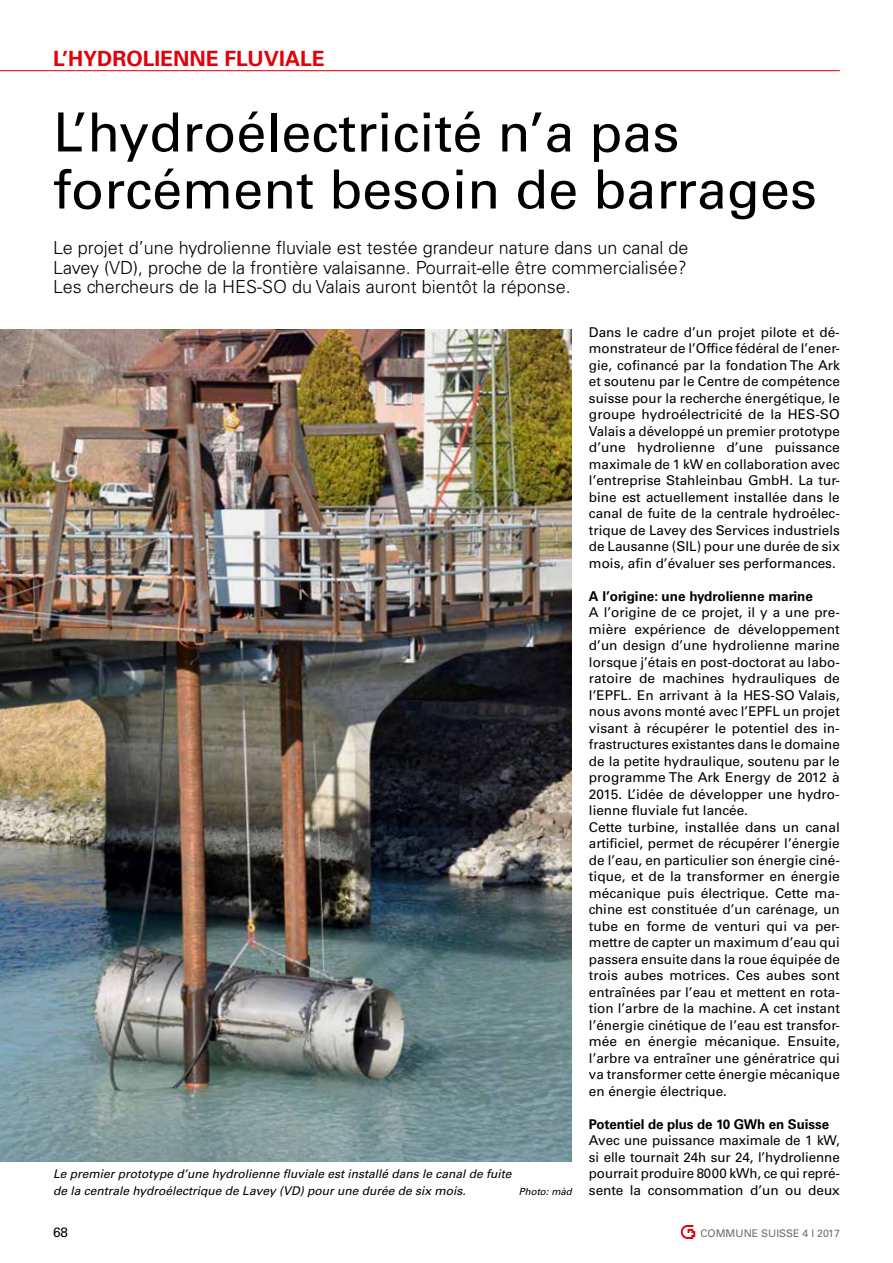
<style>
.page{position:relative;width:893px;height:1263px;background:#fff}
.page>*{position:absolute;margin:0;border:0;box-sizing:border-box;transform-origin:0 0}
.t1{font:54px/57px "Univers LT Std";color:#000}
.t2{font:700 21px "Univers LT Std";color:#e3000b}
.t3{font:300 18px/19.5px "Univers LT Std";color:#000;text-align:justify}
.t4{font:13.5px/16.5px "Univers LT Std";color:#000;text-align:justify}
.t5{font:700 13.5px "Univers LT Std";letter-spacing:-.005em;color:#000}
.t6{font:italic 12px/16.5px "Univers LT Std";color:#000}
.t7{font:10.5px "Univers LT Std";color:#6e6e6e}
.t8{font:italic 9.75px "Univers LT Std";color:#000}
</style>
<div class="page">
<hr style="left:0;top:70px;width:840px;height:1px;background:#e3000b">
<svg style="left:681px;top:1225px;width:14px;height:14px"></svg>
<img style="left:0;top:330px;width:572px;height:832px">
<h2 class="t2" style="left:53px;top:46px;width:273px">L’HYDROLIENNE FLUVIALE</h2>
<h1 class="t1" style="left:53px;top:104px;width:765px">L’hydroélectricité n’a pas forcément besoin de barrages</h1>
<h3 class="t3" style="left:53px;top:238px;width:637px">Le projet d’une hydrolienne fluviale est testée grandeur nature dans un canal de Lavey (VD), proche de la frontière valaisanne. Pourrait-elle être commercialisée?<br>Les chercheurs de la HES-SO du Valais auront bientôt la réponse.</h3>
<p class="t4" style="left:589px;top:324px;width:252px">Dans le cadre d’un projet pilote et dé&shy;monstrateur de l’Office fédéral de l’ener&shy;gie, cofinancé par la fondation The Ark et soutenu par le Centre de compétence suisse pour la recherche énergétique, le groupe hydroélectricité de la HES-SO Valais a développé un premier prototype d’une hydrolienne d’une puissance maximale de 1 kW en collaboration avec l’entreprise Stahleinbau GmbH. La tur&shy;bine est actuellement installée dans le canal de fuite de la centrale hydroélec&shy;trique de Lavey des Services industriels de Lausanne (SIL) pour une durée de six mois, afin d’évaluer ses performances.</p>
<p class="t5" style="left:589px;top:588px;width:225px">A l’origine: une hydrolienne marine</p>
<p class="t4" style="left:589px;top:604px;width:252px;text-align:left">A l’origine de ce projet, il y a une pre&shy;mière expérience de développement d’un design d’une hydrolienne marine lorsque j’étais en post-doctorat au labo&shy;ratoire de machines hydrauliques de l’EPFL. En arrivant à la HES-SO Valais, nous avons monté avec l’EPFL un projet visant à récupérer le potentiel des in&shy;frastructures existantes dans le domaine de la petite hydraulique, soutenu par le programme The Ark Energy de 2012 à 2015. L’idée de développer une hydro&shy;lienne fluviale fut lancée.<br>Cette turbine, installée dans un canal artificiel, permet de récupérer l’énergie de l’eau, en particulier son énergie ciné&shy;tique, et de la transformer en énergie mécanique puis électrique. Cette ma&shy;chine est constituée d’un carénage, un tube en forme de venturi qui va per&shy;mettre de capter un maximum d’eau qui passera ensuite dans la roue équipée de trois aubes motrices. Ces aubes sont entraînées par l’eau et mettent en rota&shy;tion l’arbre de la machine. A cet instant l’énergie cinétique de l’eau est transfor&shy;mée en énergie mécanique. Ensuite, l’arbre va entraîner une génératrice qui va transformer cette énergie mécanique en énergie électrique.</p>
<p class="t5" style="left:589px;top:1116px;width:242px">Potentiel de plus de 10 GWh en Suisse</p>
<p class="t4" style="left:589px;top:1132px;width:252px">Avec une puissance maximale de 1 kW, si elle tournait 24h sur 24, l’hydrolienne pourrait produire 8000 kWh, ce qui repré&shy;sente la consommation d’un ou deux</p>
<p class="t6" style="left:53px;top:1166px;width:460px">Le premier prototype d’une hydrolienne fluviale est installé dans le canal de fuite de la centrale hydroélectrique de Lavey (VD) pour une durée de six mois.</p>
<p class="t8" style="left:519px;top:1185px;width:55px">Photo: màd</p>
<p class="t4" style="left:53px;top:1224px;width:17px">68</p>
<p class="t7" style="left:700px;top:1227px;width:141px">COMMUNE SUISSE 4 l 2017</p>
</div>
